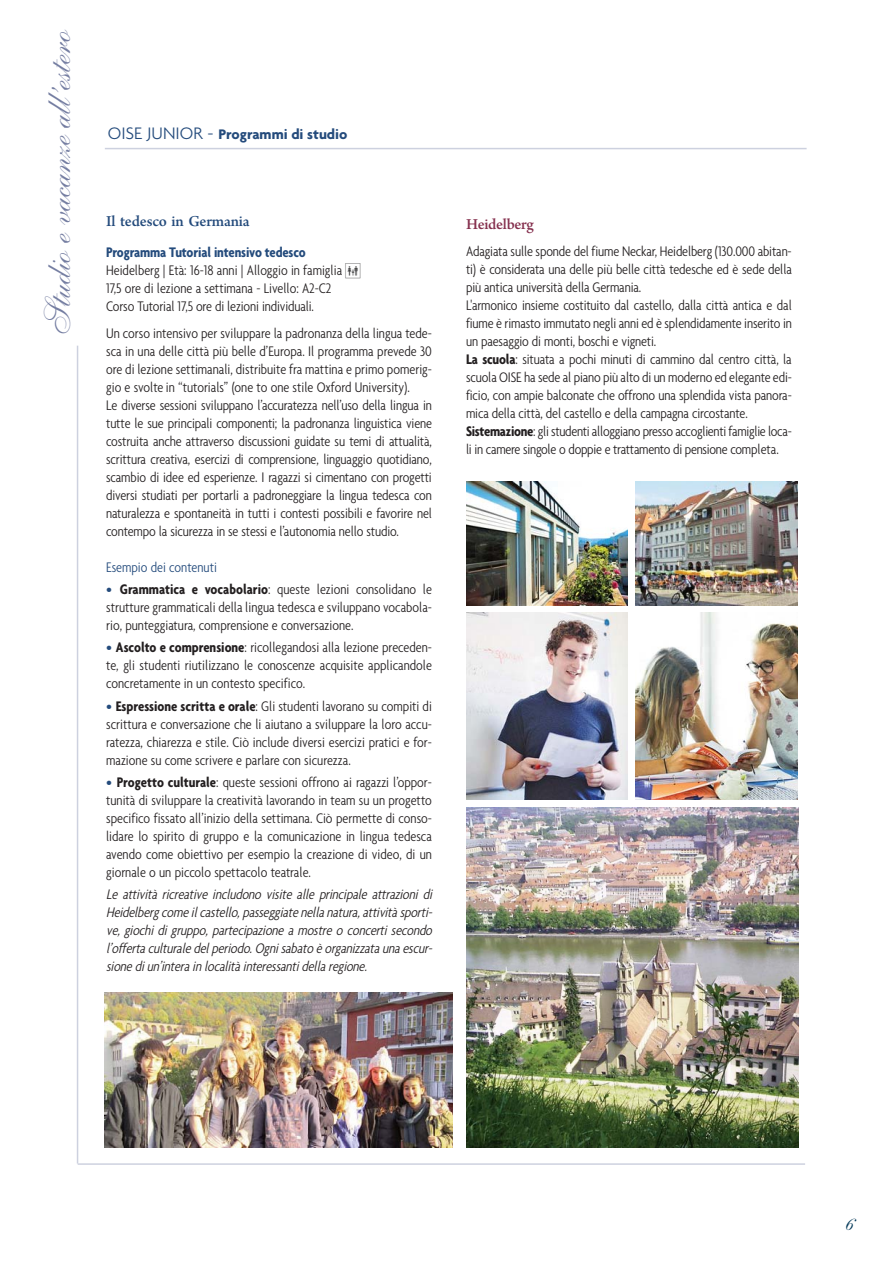
<style>
.page{position:relative;width:893px;height:1263px;background:#fff}
.page>*{position:absolute;margin:0;border:0;box-sizing:border-box;transform-origin:0 0}
.t1{font:36px "Shelley Allegro Script";color:#747da1}
.t2{font:24px "Shelley Allegro Script";color:#003757}
.t3{font:500 21px "Adobe Naskh";letter-spacing:-.005em;color:#244b7c}
.t4{font:500 21px "Adobe Naskh";letter-spacing:-.015em;color:#85304e}
.t5{font:300 condensed 15px/18px "Agenda";letter-spacing:-.01em;color:#231f20;text-align:justify}
.t6{font:italic 300 condensed 15px/18px "Agenda";color:#231f20;text-align:justify}
.t7{font:700 condensed 15px "Agenda";letter-spacing:-.01em;color:#244b7c}
.t8{font:700 15px "Agenda";color:#244b7c}
.t9{font:300 condensed 15px "Agenda";color:#244b7c}
.s1{font-weight:300;font-size:18px}
.s2{font-weight:500;font-stretch:normal;color:#244b7c}
.s3{font-weight:700}
</style>
<div class="page">
<hr style="left:105px;top:148px;width:701px;height:1px;background:#cdd1df">
<hr style="left:78px;top:1163px;width:727px;height:2px;background:#cdd1df">
<hr style="left:77px;top:346px;width:1px;height:818px;background:#cdd1df">
<img style="left:466px;top:482px;width:162px;height:123px">
<img style="left:105px;top:992px;width:347px;height:156px">
<img style="left:466px;top:808px;width:332px;height:340px">
<img style="left:635px;top:482px;width:162px;height:123px">
<img style="left:635px;top:612px;width:162px;height:187px">
<img style="left:466px;top:612px;width:161px;height:187px">
<h1 class="t1" style="left:48px;top:340px;width:313px;rotate:-90deg">Studio evacanzeall’estero</h1>
<p class="t8" style="left:108px;top:128px;width:241px"><span class="s1">OISE JUNIOR -</span> Programmi di studio</p>
<h3 class="t3" style="left:106px;top:207px;width:145px">Il tedesco in Germania</h3>
<p class="t7" style="left:106px;top:247px;width:201px">Programma Tutorial intensivo tedesco</p>
<p class="t5" style="left:106px;top:263px;width:237px;text-align:left">Heidelberg | Età: 16-18 anni | Alloggio in famiglia<br>17,5 ore di lezione a settimana - Livello: A2-C2<br>Corso Tutorial 17,5 ore di lezioni individuali.</p>
<p class="t5" style="left:106px;top:325px;width:327px;text-align:left">Un corso intensivo per sviluppare la padronanza della lingua tede&shy;sca in una delle città più belle d’Europa. Il programma prevede 30 ore di lezione settimanali, distribuite fra mattina e primo pomerig&shy;gio e svolte in “tutorials” (one to one stile Oxford University).<br>Le diverse sessioni sviluppano l’accuratezza nell’uso della lingua in tutte le sue principali componenti; la padronanza linguistica viene costruita anche attraverso discussioni guidate su temi di attualità, scrittura creativa, esercizi di comprensione, linguaggio quotidiano, scambio di idee ed esperienze. I ragazzi si cimentano con progetti diversi studiati per portarli a padroneggiare la lingua tedesca con naturalezza e spontaneità in tutti i contesti possibili e favorire nel contempo la sicurezza in se stessi e l’autonomia nello studio.</p>
<p class="t9" style="left:106px;top:561px;width:112px">Esempio dei contenuti</p>
<p class="t5" style="left:106px;top:581px;width:327px"><span class="s2">•</span> <span class="s3">Grammatica e vocabolario</span>: queste lezioni consolidano le strutture grammaticali della lingua tedesca e sviluppano vocabola&shy;rio, punteggiatura, comprensione e conversazione.</p>
<p class="t5" style="left:106px;top:640px;width:327px"><span class="s2">•</span> <span class="s3">Ascolto e comprensione</span>: ricollegandosi alla lezione preceden&shy;te, gli studenti riutilizzano le conoscenze acquisite applicandole concretamente in un contesto specifico.</p>
<p class="t5" style="left:106px;top:698px;width:327px"><span class="s2">•</span> <span class="s3">Espressione scritta e orale</span>: Gli studenti lavorano su compiti di scrittura e conversazione che li aiutano a sviluppare la loro accu&shy;ratezza, chiarezza e stile. Ciò include diversi esercizi pratici e for&shy;mazione su come scrivere e parlare con sicurezza.</p>
<p class="t5" style="left:106px;top:774px;width:327px"><span class="s2">•</span> <span class="s3">Progetto culturale</span>: queste sessioni offrono ai ragazzi l’oppor&shy;tunità di sviluppare la creatività lavorando in team su un progetto specifico fissato all’inizio della settimana. Ciò permette di conso&shy;lidare lo spirito di gruppo e la comunicazione in lingua tedesca avendo come obiettivo per esempio la creazione di video, di un giornale o un piccolo spettacolo teatrale.</p>
<p class="t6" style="left:106px;top:886px;width:330px">Le attività ricreative includono visite alle principale attrazioni di Heidelbergcome ilcastello,passeggiate nellanatura,attivitàsporti&shy;ve, giochi di gruppo, partecipazione a mostre o concerti secondo l’offertaculturale delperiodo.Ognisabato è organizzataunaescur&shy;sione diun’interain localitàinteressantidellaregione.</p>
<h3 class="t4" style="left:466px;top:210px;width:69px">Heidelberg</h3>
<p class="t5" style="left:466px;top:243px;width:327px;text-align:left">Adagiata sulle sponde del fiume Neckar, Heidelberg (130.000 abitan&shy;ti) è considerata una delle più belle città tedesche ed è sede della più antica università della Germania.<br>L'armonico insieme costituito dal castello, dalla città antica e dal fiume è rimasto immutato negli anni ed è splendidamente inserito in un paesaggio di monti, boschi e vigneti.<br><span class="s3">La scuola</span>: situata a pochi minuti di cammino dal centro città, la scuola OISE ha sede al piano più alto di un moderno ed elegante edi&shy;ficio, con ampie balconate che offrono una splendida vista panora&shy;mica della città, del castello e della campagna circostante.<br><span class="s3">Sistemazione</span>: gli studenti alloggiano presso accoglienti famiglie loca&shy;li in camere singole o doppie e trattamento di pensione completa.</p>
<h2 class="t2" style="left:840px;top:1216px;width:11px">6</h2>
</div>
